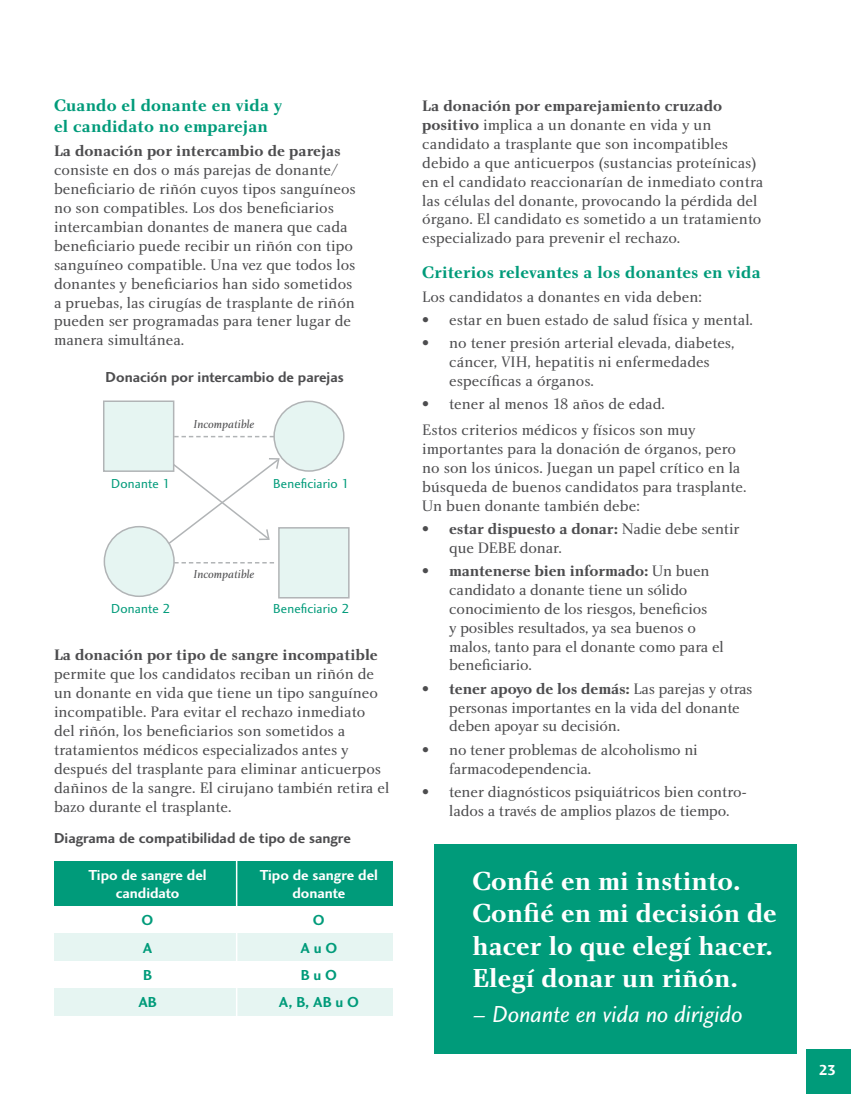
<style>
.page{position:relative;width:864px;height:1107px;background:#fff}
.page>*{position:absolute;margin:0;border:0;box-sizing:border-box;transform-origin:0 0}
.t1{font:27px/32.4px "Charlotte Bold Plain";color:#fff}
.t2{font:24px "Charlotte Sans Book Italic Plain";color:#fff}
.t3{font:17.25px/20.7px "Charlotte Bold Plain";letter-spacing:.01em;color:#009b7a}
.t4{font:15.75px/18.9px "Charlotte Book Plain";color:#4d4d4f}
.t5{font:15px "Charlotte Sans Bold Plain";color:#4d4d4f}
.t6{font:15px/18px "Charlotte Sans Bold Plain";color:#fff;text-align:center}
.t7{font:15px/27.3px "Charlotte Sans Bold Plain";color:#009b7a;text-align:center}
.t8{font:13.5px "Charlotte Sans Book Plain";letter-spacing:.01em;color:#009b7a}
.t9{font:12px "Charlotte Book Italic Plain";color:#4d4d4f}
.s1{font-family:"Charlotte Bold Plain"}
.s2{font-family:"Charlotte Book Italic Plain"}
</style>
<div class="page">
<div style="left:806px;top:1049px;width:45px;height:45px;background:#009b7a"></div>
<div style="left:435px;top:844px;width:362px;height:210px;background:#009b7a"></div>
<div style="left:274px;top:401px;width:70px;height:70px;background:#e6f5f2;border-radius:50%"></div>
<div style="left:273px;top:401px;width:72px;height:71px;border:2px solid #b1b4b6;border-radius:50%"></div>
<div style="left:104px;top:527px;width:70px;height:69px;background:#e6f5f2;border-radius:50%"></div>
<div style="left:104px;top:526px;width:71px;height:71px;border:2px solid #b1b4b6;border-radius:50%"></div>
<svg style="left:174px;top:436px;width:100px;height:1px"></svg>
<svg style="left:174px;top:562px;width:100px;height:2px"></svg>
<div style="left:278px;top:527px;width:72px;height:72px;background:#e6f5f2;border:2px solid #b1b4b6"></div>
<div style="left:103px;top:400px;width:71px;height:72px;background:#e6f5f2;border:2px solid #b1b4b6"></div>
<svg style="left:163px;top:456px;width:118px;height:90px"></svg>
<div style="left:55px;top:862px;width:338px;height:44px;background:#009b7a"></div>
<div style="left:55px;top:933px;width:338px;height:28px;background:#e6f5f2"></div>
<div style="left:55px;top:988px;width:338px;height:28px;background:#e6f5f2"></div>
<hr style="left:236px;top:855px;width:1px;height:165px;background:#fff">
<p class="t3" style="left:54px;top:95px;width:230px">Cuando el donante en vida y el candidato no emparejan</p>
<p class="t4" style="left:54px;top:141px;width:303px"><span class="s1">La donación por intercambio de parejas </span>consiste en dos o más parejas de donante/ beneficiario de riñón cuyos tipos sanguíneos no son compatibles. Los dos beneficiarios intercambian donantes de manera que cada beneficiario puede recibir un riñón con tipo sanguíneo compatible. Una vez que todos los donantes y beneficiarios han sido sometidos a pruebas, las cirugías de trasplante de riñón pueden ser programadas para tener lugar de manera simultánea.</p>
<p class="t5" style="left:106px;top:368px;width:240px">Donación por intercambio de parejas</p>
<p class="t9" style="left:194px;top:417px;width:62px">Incompatible</p>
<p class="t8" style="left:111px;top:475px;width:61px">Donante 1</p>
<p class="t8" style="left:273px;top:475px;width:78px">Beneficiario 1</p>
<p class="t9" style="left:194px;top:567px;width:62px">Incompatible</p>
<p class="t8" style="left:111px;top:601px;width:61px">Donante 2</p>
<p class="t8" style="left:273px;top:601px;width:78px">Beneficiario 2</p>
<p class="t4" style="left:54px;top:645px;width:337px"><span class="s1">La donación por tipo de sangre incompatible </span>permite que los candidatos reciban un riñón de un donante en vida que tiene un tipo sanguíneo incompatible. Para evitar el rechazo inmediato del riñón, los beneficiarios son sometidos a tratamientos médicos especializados antes y después del trasplante para eliminar anticuerpos dañinos de la sangre. El cirujano también retira el bazo durante el trasplante.</p>
<p class="t5" style="left:54px;top:829px;width:298px">Diagrama de compatibilidad de tipo de sangre</p>
<p class="t6" style="left:89px;top:866px;width:120px">Tipo de sangre del candidato</p>
<p class="t7" style="left:138px;top:907px;width:20px">O<br>A<br>B<br>AB</p>
<p class="t6" style="left:260px;top:866px;width:120px">Tipo de sangre del donante</p>
<p class="t7" style="left:279px;top:907px;width:82px">O<br>A u O<br>B u O<br>A, B, AB u O</p>
<p class="t4" style="left:422px;top:96px;width:343px"><span class="s1">La donación por emparejamiento cruzado positivo</span> implica a un donante en vida y un candidato a trasplante que son incompatibles debido a que anticuerpos (sustancias proteínicas) en el candidato reaccionarían de inmediato contra las células del donante, provocando la pérdida del órgano. El candidato es sometido a un tratamiento especializado para prevenir el rechazo.</p>
<p class="t3" style="left:422px;top:261px;width:340px">Criterios relevantes a los donantes en vida</p>
<p class="t4" style="left:422px;top:287px;width:281px">Los candidatos a donantes en vida deben:</p>
<p class="t4" style="left:422px;top:310px;width:332px">• estar en buen estado de salud física y mental.</p>
<p class="t4" style="left:449px;top:333px;width:287px;text-indent:-27px">• no tener presión arterial elevada, diabetes, cáncer, VIH, hepatitis ni enfermedades específicas a órganos.</p>
<p class="t4" style="left:422px;top:391px;width:275px;line-height:25.7px">• tener al menos 18 años de edad.<br>Estos criterios médicos y físicos son muy</p>
<p class="t4" style="left:422px;top:439px;width:326px">importantes para la donación de órganos, pero no son los únicos. Juegan un papel crítico en la búsqueda de buenos candidatos para trasplante.<br>Un buen donante también debe:</p>
<p class="t4" style="left:449px;top:519px;width:292px;text-indent:-27px"><span class="s1">• estar dispuesto a donar:</span> Nadie debe sentir que DEBE donar.</p>
<p class="t4" style="left:449px;top:561px;width:276px;text-indent:-27px"><span class="s1">• mantenerse bien informado:</span> Un buen candidato a donante tiene un sólido conocimiento de los riesgos, beneficios<br>y posibles resultados, ya sea buenos o malos, tanto para el donante como para el beneficiario.</p>
<p class="t4" style="left:449px;top:679px;width:305px;text-indent:-27px"><span class="s1">• tener apoyo de los demás:</span> Las parejas y otras personas importantes en la vida del donante deben apoyar su decisión.</p>
<p class="t4" style="left:449px;top:740px;width:250px;text-indent:-27px">• no tener problemas de alcoholismo ni farmacodependencia.</p>
<p class="t4" style="left:449px;top:782px;width:299px;text-indent:-27px">• tener diagnósticos psiquiátricos bien contro&shy;lados a través de amplios plazos de tiempo.</p>
<p class="t1" style="left:473px;top:864px;width:306px">Confié en mi instinto.<br>Confié en mi decisión de hacer lo que elegí hacer.<br>Elegí donar un riñón.</p>
<p class="t2" style="left:473px;top:1000px;width:272px"><span class="s2">–</span> Donante en vida no dirigido</p>
<p class="t6" style="left:819px;top:1061px;width:19px">23</p>
</div>
